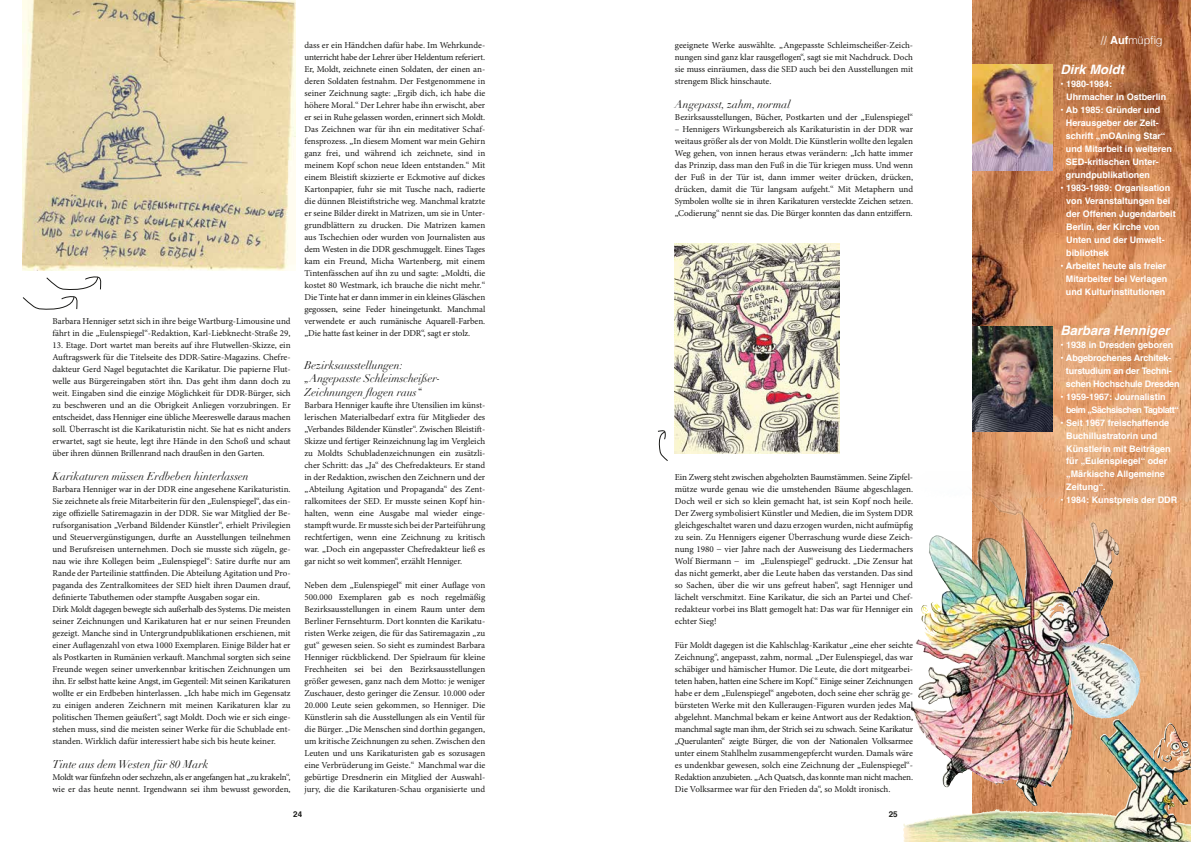
<style>
.page{position:relative;width:1191px;height:842px;background:#fff}
.page>*{position:absolute;margin:0;border:0;box-sizing:border-box;transform-origin:0 0}
.t1{font:italic 700 13px "Helvetica";color:#fff}
.t2{font:italic 11px/13.2px "Didot";color:#1a1a18}
.t3{font:300 11px "Helvetica";color:#fff}
.t4{font:9.1px/12px "Minion Pro";color:#1a1a18;text-align:justify}
.t5{font:9px/12px "Minion Pro";letter-spacing:-.005em;color:#1a1a18;text-align:justify}
.t6{font:700 9px/13px "Helvetica";color:#fff}
.t7{font:700 9px/13px "Helvetica";letter-spacing:-.02em;color:#fff}
.t8{font:700 9px/13px "Helvetica";letter-spacing:-.05em;color:#fff}
.t9{font:700 8px "Helvetica";color:#1a1a18}
.s1{font-weight:700}
</style>
<div class="page">
<img style="left:972px;top:0;width:219px;height:842px">
<img style="left:23px;top:0;width:272px;height:270px">
<svg style="left:22px;top:276px;width:80px;height:34px"></svg>
<img style="left:675px;top:244px;width:164px;height:210px">
<svg style="left:658px;top:430px;width:10px;height:31px"></svg>
<img style="left:972px;top:326px;width:80px;height:106px">
<img style="left:972px;top:65px;width:80px;height:106px">
<p class="t5" style="left:52px;top:315px;width:240px">Barbara Henniger setzt sich in ihre beige Wartburg-Limousine und fährt in die „Eulenspiegel“-Redaktion, Karl-Liebknecht-Straße 29,</p>
<p class="t5" style="left:52px;top:339px;width:240px">13. Etage. Dort wartet man bereits auf ihre Flutwellen-Skizze, ein Auftragswerk für die Titelseite des DDR-Satire-Magazins. Chefre&shy;dakteur Gerd Nagel begutachtet die Karikatur. Die papierne Flut&shy;welle aus Bürgereingaben stört ihn. Das geht ihm dann doch zu weit. Eingaben sind die einzige Möglichkeit für DDR-Bürger, sich zu beschweren und an die Obrigkeit Anliegen vorzubringen. Er entscheidet, dass Henniger eine übliche Meereswelle daraus machen soll. Überrascht ist die Karikaturistin nicht. Sie hat es nicht anders erwartet, sagt sie heute, legt ihre Hände in den Schoß und schaut über ihren dünnen Brillenrand nach draußen in den Garten.</p>
<p class="t2" style="left:52px;top:470px;width:198px">Karikaturen müssen Erdbeben hinterlassen</p>
<p class="t5" style="left:52px;top:483px;width:240px;text-align:left">Barbara Henniger war in der DDR eine angesehene Karikaturistin.<br>Sie zeichnete als freie Mitarbeiterin für den „Eulenspiegel“, das ein&shy;zige offizielle Satiremagazin in der DDR. Sie war Mitglied der Be&shy;rufsorganisation „Verband Bildender Künstler“, erhielt Privilegien und Steuervergünstigungen, durfte an Ausstellungen teilnehmen und Berufsreisen unternehmen. Doch sie musste sich zügeln, ge&shy;nau wie ihre Kollegen beim „Eulenspiegel“: Satire durfte nur am Rande der Parteilinie stattfinden. Die Abteilung Agitation und Pro&shy;paganda des Zentralkomitees der SED hielt ihren Daumen drauf, definierte Tabuthemen oder stampfte Ausgaben sogar ein.<br>Dirk Moldt dagegen bewegte sich außerhalb des Systems. Die meisten seiner Zeichnungen und Karikaturen hat er nur seinen Freunden gezeigt. Manche sind in Untergrundpublikationen erschienen, mit einer Auflagenzahl von etwa 1000 Exemplaren. Einige Bilder hat er als Postkarten in Rumänien verkauft. Manchmal sorgten sich seine Freunde wegen seiner unverkennbar kritischen Zeichnungen um ihn. Er selbst hatte keine Angst, im Gegenteil: Mit seinen Karikaturen wollte er ein Erdbeben hinterlassen. „Ich habe mich im Gegensatz zu einigen anderen Zeichnern mit meinen Karikaturen klar zu politischen Themen geäußert“, sagt Moldt. Doch wie er sich einge&shy;stehen muss, sind die meisten seiner Werke für die Schublade ent&shy;standen. Wirklich dafür interessiert habe sich bis heute keiner.</p>
<p class="t2" style="left:52px;top:758px;width:158px">Tinte aus dem Westen für 80 Mark</p>
<p class="t5" style="left:52px;top:771px;width:240px">Moldt war fünfzehn oder sechzehn, als er angefangen hat „zu krakeln“, wie er das heute nennt. Irgendwann sei ihm bewusst geworden,</p>
<p class="t5" style="left:304px;top:39px;width:182px">dass er ein Händchen dafür habe. Im Wehrkunde&shy;unterricht habe der Lehrer über Heldentum referiert.<br>Er, Moldt, zeichnete einen Soldaten, der einen an&shy;deren Soldaten festnahm. Der Festgenommene in seiner Zeichnung sagte: „Ergib dich, ich habe die höhere Moral.“ Der Lehrer habe ihn erwischt, aber er sei in Ruhe gelassen worden, erinnert sich Moldt.<br>Das Zeichnen war für ihn ein meditativer Schaf&shy;fensprozess. „In diesem Moment war mein Gehirn ganz frei, und während ich zeichnete, sind in meinem Kopf schon neue Ideen entstanden.“ Mit einem Bleistift skizzierte er Eckmotive auf dickes Kartonpapier, fuhr sie mit Tusche nach, radierte die dünnen Bleistiftstriche weg. Manchmal kratzte er seine Bilder direkt in Matrizen, um sie in Unter&shy;grundblättern zu drucken. Die Matrizen kamen aus Tschechien oder wurden von Journalisten aus dem Westen in die DDR geschmuggelt. Eines Tages kam ein Freund, Micha Wartenberg, mit einem Tintenfässchen auf ihn zu und sagte: „Moldti, die kostet 80 Westmark, ich brauche die nicht mehr.“ Die Tinte hat er dann immer in ein kleines Gläschen gegossen, seine Feder hineingetunkt. Manchmal verwendete er auch rumänische Aquarell-Farben. „Die hatte fast keiner in der DDR“, sagt er stolz.</p>
<p class="t2" style="left:304px;top:359px;width:137px">Bezirksausstellungen: „Angepasste Schleimscheißer-<br>Zeichnungen flogen raus“</p>
<p class="t5" style="left:304px;top:399px;width:182px">Barbara Henniger kaufte ihre Utensilien im künst&shy;lerischen Materialbedarf extra für Mitglieder des „Verbandes Bildender Künstler“. Zwischen Bleistift-Skizze und fertiger Reinzeichnung lag im Vergleich zu Moldts Schubladenzeichnungen ein zusätzli&shy;cher Schritt: das „Ja“ des Chefredakteurs. Er stand in der Redaktion, zwischen den Zeichnern und der „Abteilung Agitation und Propaganda“ des Zent&shy;ralkomitees der SED. Er musste seinen Kopf hin&shy;halten, wenn eine Ausgabe mal wieder einge&shy;stampft wurde. Er musste sich bei der Parteiführung rechtfertigen, wenn eine Zeichnung zu kritisch war. „Doch ein angepasster Chefredakteur ließ es gar nicht so weit kommen“, erzählt Henniger.</p>
<p class="t5" style="left:304px;top:579px;width:182px">Neben dem „Eulenspiegel“ mit einer Auflage von 500.000 Exemplaren gab es noch regelmäßig Bezirksausstellungen in einem Raum unter dem Berliner Fernsehturm. Dort konnten die Karikatu&shy;risten Werke zeigen, die für das Satiremagazin „zu gut“ gewesen seien. So sieht es zumindest Barbara Henniger rückblickend. Der Spielraum für kleine Frechheiten sei bei den Bezirksausstellungen größer gewesen, ganz nach dem Motto: je weniger Zuschauer, desto geringer die Zensur. 10.000 oder 20.000 Leute seien gekommen, so Henniger. Die Künstlerin sah die Ausstellungen als ein Ventil für die Bürger. „Die Menschen sind dorthin gegangen, um kritische Zeichnungen zu sehen. Zwischen den Leuten und uns Karikaturisten gab es sozusagen eine Verbrüderung im Geiste.“ Manchmal war die gebürtige Dresdnerin ein Mitglied der Auswahl&shy;jury, die die Karikaturen-Schau organisierte und</p>
<p class="t9" style="left:293px;top:807px;width:10px">24</p>
<p class="t5" style="left:675px;top:39px;width:240px">geeignete Werke auswählte. „Angepasste Schleimscheißer-Zeich&shy;nungen sind ganz klar rausgeflogen“, sagt sie mit Nachdruck. Doch sie muss einräumen, dass die SED auch bei den Ausstellungen mit strengem Blick hinschaute.</p>
<p class="t2" style="left:675px;top:98px;width:117px">Angepasst, zahm, normal</p>
<p class="t5" style="left:675px;top:111px;width:240px">Bezirksausstellungen, Bücher, Postkarten und der „Eulenspiegel“</p>
<p class="t5" style="left:675px;top:123px;width:240px">– Hennigers Wirkungsbereich als Karikaturistin in der DDR war weitaus größer als der von Moldt. Die Künstlerin wollte den legalen Weg gehen, von innen heraus etwas verändern: „Ich hatte immer das Prinzip, dass man den Fuß in die Tür kriegen muss. Und wenn der Fuß in der Tür ist, dann immer weiter drücken, drücken, drücken, damit die Tür langsam aufgeht.“ Mit Metaphern und Symbolen wollte sie in ihren Karikaturen versteckte Zeichen setzen. „Codierung“ nennt sie das. Die Bürger konnten das dann entziffern.</p>
<p class="t4" style="left:675px;top:471px;width:240px">Ein Zwerg steht zwischen abgeholzten Baumstämmen. Seine Zipfel&shy;mütze wurde genau wie die umstehenden Bäume abgeschlagen.<br>Doch weil er sich so klein gemacht hat, ist sein Kopf noch heile.<br>Der Zwerg symbolisiert Künstler und Medien, die im System DDR gleichgeschaltet waren und dazu erzogen wurden, nicht aufmüpfig zu sein. Zu Hennigers eigener Überraschung wurde diese Zeich&shy;nung 1980 − vier Jahre nach der Ausweisung des Liedermachers Wolf Biermann − im „Eulenspiegel“ gedruckt. „Die Zensur hat das nicht gemerkt, aber die Leute haben das verstanden. Das sind so Sachen, über die wir uns gefreut haben“, sagt Henniger und lächelt verschmitzt. Eine Karikatur, die sich an Partei und Chef&shy;redakteur vorbei ins Blatt gemogelt hat: Das war für Henniger ein echter Sieg!</p>
<p class="t4" style="left:675px;top:639px;width:240px">Für Moldt dagegen ist die Kahlschlag-Karikatur „eine eher seichte Zeichnung“, angepasst, zahm, normal. „Der Eulenspiegel, das war schäbiger und hämischer Humor. Die Leute, die dort mitgearbei&shy;teten haben, hatten eine Schere im Kopf.“ Einige seiner Zeichnungen habe er dem „Eulenspiegel“ angeboten, doch seine eher schräg ge&shy;bürsteten Werke mit den Kulleraugen-Figuren wurden jedes Mal abgelehnt. Manchmal bekam er keine Antwort aus der Redaktion, manchmal sagte man ihm, der Strich sei zu schwach. Seine Karikatur „Querulanten“ zeigte Bürger, die von der Nationalen Volksarmee unter einem Stahlhelm zusammengepfercht wurden. Damals wäre es undenkbar gewesen, solch eine Zeichnung der „Eulenspiegel“- Redaktion anzubieten. „Ach Quatsch, das konnte man nicht machen.<br>Die Volksarmee war für den Frieden da“, so Moldt ironisch.</p>
<p class="t9" style="left:888px;top:807px;width:10px">25</p>
<p class="t3" style="left:1100px;top:33px;width:63px">// <span class="s1">Auf</span>müpfig</p>
<h1 class="t1" style="left:1060px;top:59px;width:65px">Dirk Moldt</h1>
<p class="t6" style="left:1066px;top:78px;width:102px;text-indent:-6px">• 1980-1984:<br>Uhrmacher in Ostberlin</p>
<p class="t6" style="left:1065px;top:104px;width:108px;text-indent:-5px">• Ab 1985: Gründer und<br>Herausgeber der Zeit&shy;schrift „mOAning Star“ und Mitarbeit in weiteren<br>SED-kritischen Unter&shy;grundpublikationen</p>
<p class="t6" style="left:1066px;top:182px;width:111px;text-indent:-6px">• 1983-1989: Organisation von Veranstaltungen bei der Offenen Jugendarbeit<br>Berlin, der Kirche von<br>Unten und der Umwelt&shy;bibliothek</p>
<p class="t6" style="left:1060px;top:260px;width:108px;text-align:center">• Arbeitet heute als freier<br>Mitarbeiter bei Verlagen und Kulturinstitutionen</p>
<h1 class="t1" style="left:1060px;top:319px;width:111px">Barbara Henniger</h1>
<p class="t6" style="left:1060px;top:338px;width:114px">• 1938 in Dresden geboren</p>
<p class="t7" style="left:1065px;top:351px;width:115px;text-indent:-5px">• Abgebrochenes Architek&shy;turstudium an der Techni&shy;schen Hochschule Dresden</p>
<p class="t8" style="left:1066px;top:390px;width:114px;text-indent:-6px">• 1959-1967: Journalistin beim „Sächsischen Tagblatt“</p>
<p class="t6" style="left:1066px;top:416px;width:106px;text-indent:-6px">• Seit 1967 freischaffende<br>Buchillustratorin und<br>Künstlerin mit Beiträgen für „Eulenspiegel“ oder „Märkische Allgemeine<br>Zeitung“.</p>
<p class="t6" style="left:1060px;top:494px;width:118px">• 1984: Kunstpreis der DDR</p>
</div>
